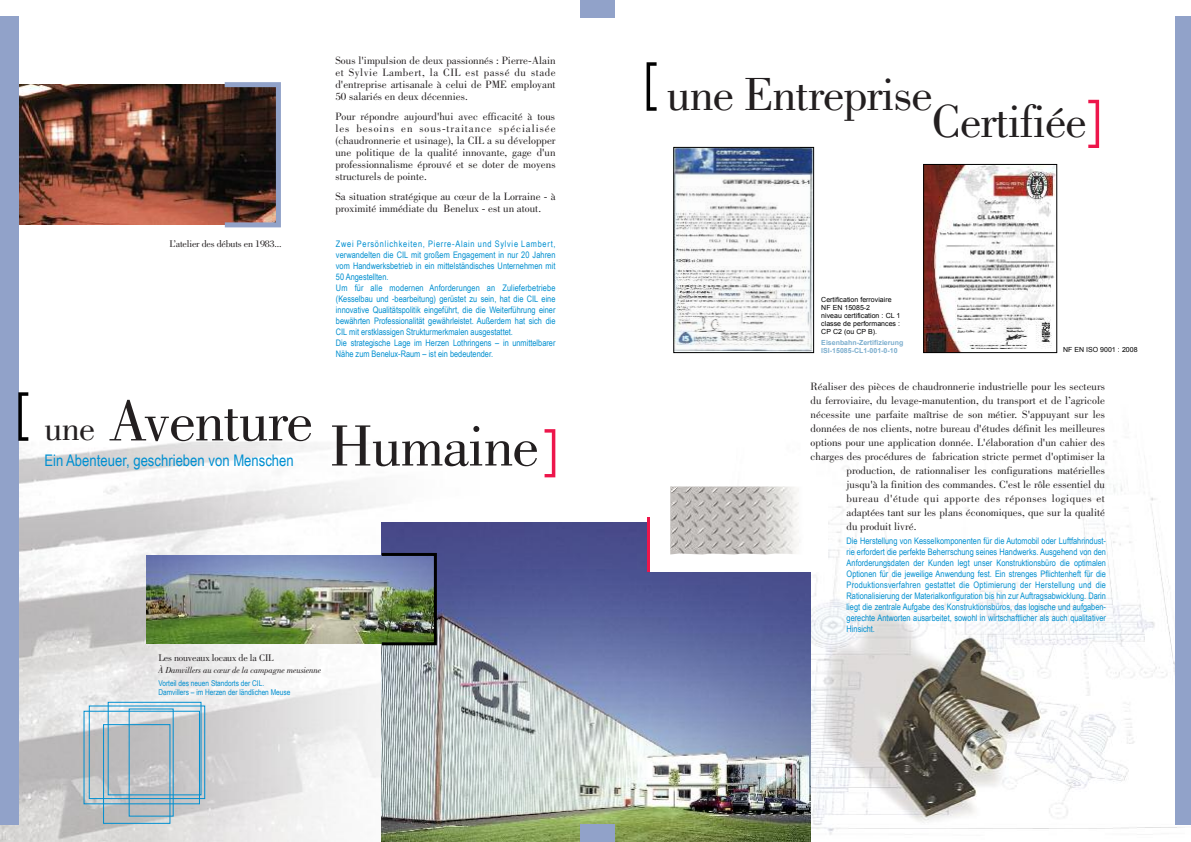
<style>
.page{position:relative;width:1191px;height:842px;background:#fff}
.page>*{position:absolute;margin:0;border:0;box-sizing:border-box;transform-origin:0 0}
.t1{font:60px "Bodoni";letter-spacing:-.02em;color:#231f20}
.t2{font:48px "Bodoni";letter-spacing:-.02em;color:#231f20}
.t3{font:16px "Arial Narrow";color:#008fd0}
.t4{font:11px/12px "Bodoni";color:#231f20;text-align:justify}
.t5{font:11px "Bodoni";letter-spacing:.05em;color:#231f20}
.t6{font:10px "Bodoni";letter-spacing:-.02em;color:#231f20}
.t7{font:9px/11px "Arial Narrow";color:#008fd0}
.t8{font:italic 9px "Bodoni";letter-spacing:-.02em;color:#231f20}
.t9{font:8px/9px "Arial Narrow";color:#008fd0}
.t10{font:7px/8px "Arial";color:#000}
.t11{font:700 7px/8px "Arial";color:#7caece}
.s1{font-size:36px}
</style>
<div class="page">
<img style="left:0;top:0;width:1191px;height:842px">
<img style="left:381px;top:522px;width:429px;height:320px">
<img style="left:18px;top:85px;width:257px;height:140px">
<img style="left:147px;top:556px;width:286px;height:88px">
<div style="left:0;top:17px;width:18px;height:808px;background:#91a2c9"></div>
<div style="left:1175px;top:17px;width:16px;height:808px;background:#91a2c9"></div>
<div style="left:580px;top:0;width:17px;height:17px;background:#91a2c9"></div>
<div style="left:593px;top:0;width:21px;height:17px;background:#91a2c9"></div>
<svg style="left:544px;top:429px;width:11px;height:48px"></svg>
<svg style="left:646px;top:62px;width:10px;height:49px"></svg>
<svg style="left:1088px;top:100px;width:11px;height:48px"></svg>
<svg style="left:18px;top:392px;width:10px;height:49px"></svg>
<div style="left:108px;top:702px;width:93px;height:93px;border:1px solid #008fd0"></div>
<div style="left:89px;top:706px;width:116px;height:93px;border:1px solid #008fd0"></div>
<div style="left:84px;top:711px;width:116px;height:93px;border:1px solid #008fd0"></div>
<div style="left:103px;top:724px;width:67px;height:99px;border:1px solid #008fd0"></div>
<div style="left:647px;top:501px;width:180px;height:71px;background:#fff"></div>
<hr style="left:647px;top:518px;width:3px;height:54px;background:#ed164b">
<div style="left:580px;top:824px;width:17px;height:18px;background:#91a2c9"></div>
<div style="left:594px;top:824px;width:20px;height:18px;background:#91a2c9"></div>
<div style="left:380px;top:553px;width:57px;height:92px;border:3px solid #000"></div>
<div style="left:222px;top:82px;width:59px;height:145px;border:5px solid #91a2c9"></div>
<img style="left:670px;top:486px;width:134px;height:68px">
<img style="left:925px;top:166px;width:130px;height:185px">
<div style="left:923px;top:164px;width:134px;height:189px;border:1px solid #000"></div>
<img style="left:675px;top:149px;width:137px;height:202px">
<div style="left:673px;top:147px;width:141px;height:206px;border:1px solid #000"></div>
<p class="t6" style="left:169px;top:240px;width:114px">L’atelier des débuts en 1983...</p>
<p class="t4" style="left:335px;top:56px;width:222px">Sous l'impulsion de deux passionnés : Pierre-Alain et Sylvie Lambert, la CIL est passé du stade d'entreprise artisanale à celui de PME employant 50 salariés en deux décennies.</p>
<p class="t4" style="left:335px;top:112px;width:222px">Pour répondre aujourd'hui avec efficacité à tous les besoins en sous-traitance spécialisée (chaudronnerie et usinage), la CIL a su développer une politique de la qualité innovante, gage d'un professionnalisme éprouvé et se doter de moyens structurels de pointe.</p>
<p class="t4" style="left:335px;top:192px;width:222px">Sa situation stratégique au cœur de la Lorraine - à proximité immédiate du Benelux - est un atout.</p>
<p class="t7" style="left:336px;top:238px;width:221px">Zwei Persönlichkeiten, Pierre-Alain und Sylvie Lambert, verwandelten die CIL mit großem Engagement in nur 20 Jahren vom Handwerksbetrieb in ein mittelständisches Unternehmen mit 50 Angestellten.<br>Um für alle modernen Anforderungen an Zulieferbetriebe (Kesselbau und -bearbeitung) gerüstet zu sein, hat die CIL eine innovative Qualitätspolitik eingeführt, die die Weiterführung einer bewährten Professionalität gewährleistet. Außerdem hat sich die CIL mit erstklassigen Strukturmerkmalen ausgestattet.<br>Die strategische Lage im Herzen Lothringens – in unmittelbarer Nähe zum Benelux-Raum – ist ein bedeutender.</p>
<h1 class="t1" style="left:44px;top:399px;width:496px"><span class="s1">une</span> Aventure Humaine</h1>
<h3 class="t3" style="left:44px;top:451px;width:251px">Ein Abenteuer, geschrieben von Menschen</h3>
<p class="t6" style="left:158px;top:653px;width:117px">Les nouveaux locaux de la CIL</p>
<p class="t8" style="left:158px;top:666px;width:164px">À Damvillers au cœur de la campagne meusienne</p>
<p class="t9" style="left:158px;top:678px;width:133px">Vorteil des neuen Standorts der CIL.<br>Damvillers – im Herzen der ländlichen Meuse</p>
<h2 class="t2" style="left:666px;top:77px;width:268px">une Entreprise</h2>
<h2 class="t2" style="left:931px;top:104px;width:156px">Certifiée</h2>
<p class="t10" style="left:821px;top:296px;width:81px">Certification ferroviaire<br>NF EN 15085-2<br>niveau certification : CL 1 classe de performances :<br>CP C2 (ou CP B).</p>
<p class="t11" style="left:821px;top:339px;width:84px">Eisenbahn-Zertifizierung<br>ISI-15085-CL1-001-0-10</p>
<p class="t10" style="left:1063px;top:345px;width:76px">NF EN ISO 9001 : 2008</p>
<p class="t4" style="left:810px;top:381px;width:296px">Réaliser des pièces de chaudronnerie industrielle pour les secteurs</p>
<p class="t4" style="left:810px;top:395px;width:296px">du ferroviaire, du levage-manutention, du transport et de l’agricole</p>
<p class="t4" style="left:810px;top:409px;width:296px">nécessite une parfaite maîtrise de son métier. S'appuyant sur les</p>
<p class="t4" style="left:810px;top:423px;width:296px">données de nos clients, notre bureau d'études définit les meilleures</p>
<p class="t4" style="left:810px;top:437px;width:296px">options pour une application donnée. L'élaboration d'un cahier des</p>
<p class="t4" style="left:810px;top:451px;width:296px">charges des procédures de fabrication stricte permet d'optimiser la</p>
<p class="t4" style="left:846px;top:465px;width:260px">production, de rationnaliser les configurations matérielles</p>
<p class="t4" style="left:846px;top:479px;width:260px">jusqu'à la finition des commandes. C'est le rôle essentiel du</p>
<p class="t5" style="left:846px;top:494px;width:260px">bureau d'étude qui apporte des réponses logiques et</p>
<p class="t4" style="left:846px;top:507px;width:260px">adaptées tant sur les plans économiques, que sur la qualité</p>
<p class="t4" style="left:846px;top:521px;width:71px">du produit livré.</p>
<p class="t7" style="left:846px;top:535px;width:261px;text-align:justify">Die Herstellung von Kesselkomponenten für die Automobil oder Luftfahrindust&shy;rie erfordert die perfekte Beherrschung seines Handwerks. Ausgehend von den Anforderungsdaten der Kunden legt unser Konstruktionsbüro die optimalen Optionen für die jeweilige Anwendung fest. Ein strenges Pflichtenheft für die Produktionsverfahren gestattet die Optimierung der Herstellung und die Rationalisierung der Materialkonfiguration bis hin zur Auftragsabwicklung. Darin liegt die zentrale Aufgabe des Konstruktionsbüros, das logische und aufgaben&shy;gerechte Antworten ausarbeitet, sowohl in wirtschaftlicher als auch qualitativer Hinsicht.</p>
</div>
